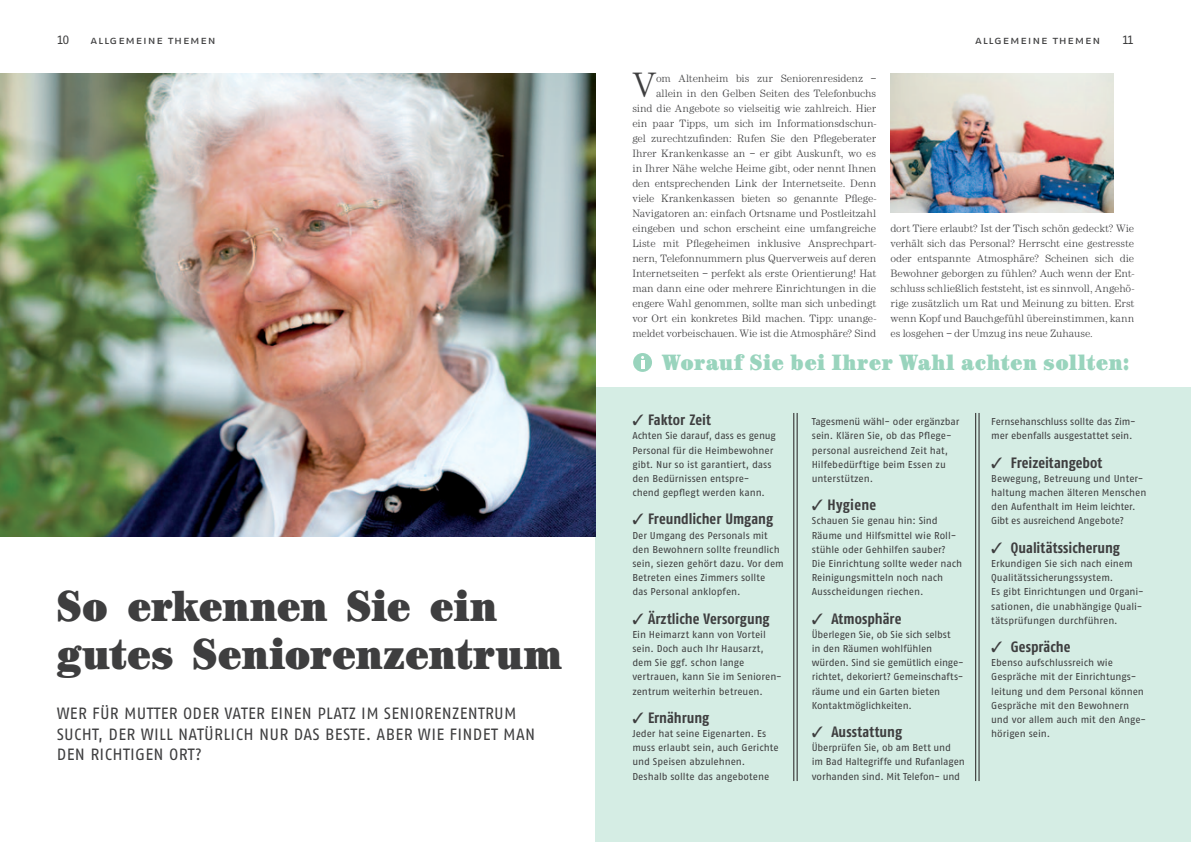
<style>
.page{position:relative;width:1191px;height:842px;background:#fff}
.page>*{position:absolute;margin:0;border:0;box-sizing:border-box;transform-origin:0 0}
.t1{font:ultra-condensed 45px/47.7px "Century EF";letter-spacing:-.005em;color:#3e3e3f}
.t2{font:300 36.5px "Century EF";color:#3e3e3f}
.t3{font:ultra-condensed 23px "Century EF";letter-spacing:.025em;color:#99d4bd}
.t4{font:16.3px "Fago No Regular Tf";letter-spacing:.02em;color:#3e3e3f}
.t5{font:15px "Fago Co Bold Tf";color:#3e3e3f}
.t6{font:12px "Fago No Regular Tf";color:#3e3e3f}
.t7{font:300 11px/15px "Century EF";letter-spacing:-.005em;color:#3e3e3f;text-align:right}
.t8{font:11px "Fago Ex Regular Caps";letter-spacing:.08em;color:#3e3e3f}
.t9{font:10px/14.2px "Fago No Regular Tf";letter-spacing:-.005em;color:#3e3e3f}
</style>
<div class="page">
<div style="left:595px;top:387px;width:596px;height:455px;background:#d5ede4"></div>
<img style="left:0;top:74px;width:595px;height:463px">
<div style="left:633px;top:353px;width:19px;height:19px;background:#99d4bd;border-radius:50%"></div>
<svg style="left:641px;top:356px;width:3px;height:13px"></svg>
<hr style="left:793px;top:413px;width:1px;height:368px;background:#231f20">
<hr style="left:797px;top:413px;width:1px;height:368px;background:#231f20">
<hr style="left:975px;top:413px;width:1px;height:368px;background:#231f20">
<hr style="left:978px;top:413px;width:1px;height:368px;background:#231f20">
<img style="left:890px;top:74px;width:223px;height:138px">
<p class="t6" style="left:57px;top:33px;width:14px">10</p>
<p class="t8" style="left:90px;top:34px;width:127px">allgemeine themen</p>
<p class="t8" style="left:975px;top:34px;width:127px">allgemeine themen</p>
<p class="t6" style="left:1122px;top:33px;width:14px">11</p>
<h2 class="t2" style="left:632px;top:64px;width:25px">V</h2>
<p class="t7" style="left:632px;top:71px;width:245px">om Altenheim bis zur Seniorenresidenz – allein in den Gelben Seiten des Telefonbuchs<br>sind die Angebote so vielseitig wie zahlreich. Hier ein paar Tipps, um sich im Informationsdschun&shy;gel zurechtzufinden: Rufen Sie den Pflegeberater Ihrer Krankenkasse an – er gibt Auskunft, wo es in Ihrer Nähe welche Heime gibt, oder nennt Ihnen den entsprechenden Link der Internetseite. Denn viele Krankenkassen bieten so genannte Pflege-Navigatoren an: einfach Ortsname und Postleitzahl eingeben und schon erscheint eine umfangreiche Liste mit Pflegeheimen inklusive Ansprechpart&shy;nern, Telefonnummern plus Querverweis auf deren Internetseiten – perfekt als erste Orientierung! Hat man dann eine oder mehrere Einrichtungen in die engere Wahl genommen, sollte man sich unbedingt vor Ort ein konkretes Bild machen. Tipp: unange&shy;meldet vorbeischauen. Wie ist die Atmosphäre? Sind</p>
<p class="t7" style="left:890px;top:221px;width:245px;text-align:justify">dort Tiere erlaubt? Ist der Tisch schön gedeckt? Wie verhält sich das Personal? Herrscht eine gestresste oder entspannte Atmosphäre? Scheinen sich die Bewohner geborgen zu fühlen? Auch wenn der Ent&shy;schluss schließlich feststeht, ist es sinnvoll, Angehö&shy;rige zusätzlich um Rat und Meinung zu bitten. Erst wenn Kopf und Bauchgefühl übereinstimmen, kann es losgehen – der Umzug ins neue Zuhause.</p>
<h1 class="t1" style="left:57px;top:582px;width:507px">So erkennen Sie ein gutes Seniorenzentrum</h1>
<h3 class="t4" style="left:57px;top:704px;width:278px">Wer für Mutter od er Vater ein en Platz</h3>
<h3 class="t4" style="left:361px;top:704px;width:154px">im Sen iorenzentrum</h3>
<h3 class="t4" style="left:57px;top:725px;width:131px">sucht, der will natürl</h3>
<h3 class="t4" style="left:231px;top:725px;width:73px">ich nur das</h3>
<h3 class="t4" style="left:325px;top:725px;width:189px">Beste. Ab er wie find et man</h3>
<h3 class="t4" style="left:57px;top:745px;width:147px">den richtigen Ort?</h3>
<h3 class="t3" style="left:662px;top:348px;width:469px">Worauf Sie bei Ihrer Wahl achten sollten:</h3>
<h3 class="t5" style="left:632px;top:411px;width:80px">✓ Faktor Zeit</h3>
<p class="t9" style="left:632px;top:429px;width:145px">Achten Sie darauf, dass es genug<br>Personal für die Heimbewohner gibt. Nur so ist garantiert, dass den Bedürnissen entspre&shy;chend gepflegt werden kann.</p>
<h3 class="t5" style="left:632px;top:510px;width:142px">✓ Freundlicher Umgang</h3>
<p class="t9" style="left:632px;top:528px;width:153px">Der U mgang des Personals mit den Bewohnern sollte freundlich sein, siezen gehört dazu. Vor dem<br>Betreten eines Zimmers sollte<br>das Personal anklopfen.</p>
<h3 class="t5" style="left:632px;top:610px;width:139px">✓ Ärztliche Versorgung</h3>
<p class="t9" style="left:632px;top:627px;width:151px">Ein Heimarzt kann von Vorteil sein. Doch auch I hr Hausarzt, dem Sie ggf. schon lange vertrauen, kann Sie im Senioren&shy;zentrum weiterhin betreuen.</p>
<h3 class="t5" style="left:632px;top:709px;width:78px">✓ Ernährung</h3>
<p class="t9" style="left:632px;top:726px;width:148px">Jeder hat seine Eigenarten. Es muss erlaubt sein, auch Gerichte und Speisen abzulehnen.<br>Deshalb sollte das angebotene</p>
<p class="t9" style="left:811px;top:415px;width:149px">Tagesmenü wähl- oder ergänzbar sein. Klären Sie, ob das Pflege&shy;personal ausreichend Zeit hat,<br>H ilfebedürftige beim Essen zu unterstützen.</p>
<h3 class="t5" style="left:811px;top:496px;width:66px">✓ Hygiene</h3>
<p class="t9" style="left:811px;top:514px;width:152px">Schauen Sie genau hin: Sind<br>Räume und Hilfsmittel wie Roll&shy;stühle oder Gehhilfen sauber?<br>Die Einrichtung sollte weder nach<br>Reinigungsmitteln noch nach<br>Ausscheidungen riechen.</p>
<h3 class="t5" style="left:811px;top:610px;width:91px">✓ Atmosphäre</h3>
<p class="t9" style="left:811px;top:627px;width:154px">Überlegen Sie, ob Sie sich selbst<br>in den Räumen wohlfühlen würden. Sind sie gemütlich einge&shy;richtet, dekoriert? Gemeinschafts&shy;räume und ein Garten bieten<br>Kontaktmöglichkeiten.</p>
<h3 class="t5" style="left:811px;top:723px;width:92px">✓ Ausstattung</h3>
<p class="t9" style="left:811px;top:741px;width:154px">Überprüfen Sie, ob am Bett und<br>im Bad Haltegriffe und Rufanlagen vorhanden sind. Mit Telefon- und</p>
<p class="t9" style="left:991px;top:415px;width:146px">Fernsehanschluss sollte das Zim&shy;mer ebenfalls ausgestattet sein.</p>
<h3 class="t5" style="left:991px;top:454px;width:113px">✓ Freizeitangebot</h3>
<p class="t9" style="left:991px;top:471px;width:157px">Bewegung, Betreuung und U nter&shy;haltung machen älteren Menschen den Aufenthalt im Heim leichter.<br>Gibt es ausreichend Angebote?</p>
<h3 class="t5" style="left:991px;top:539px;width:130px">✓ Qualitätssicherung</h3>
<p class="t9" style="left:991px;top:556px;width:154px">Erkundigen Sie sich nach einem<br>Qualitätssicherungssystem.<br>Es gibt Einrichtungen und Organi&shy;sationen, die unabhängige Quali&shy;tätsprüfungen durchführen.</p>
<h3 class="t5" style="left:991px;top:638px;width:81px">✓ Gespräche</h3>
<p class="t9" style="left:991px;top:655px;width:156px">Ebenso aufschlussreich wie<br>Gespräche mit der Einrichtungs&shy;leitung und dem Personal können<br>Gespräche mit den Bewohnern und vor allem auch mit den Ange&shy;hörigen sein.</p>
</div>
